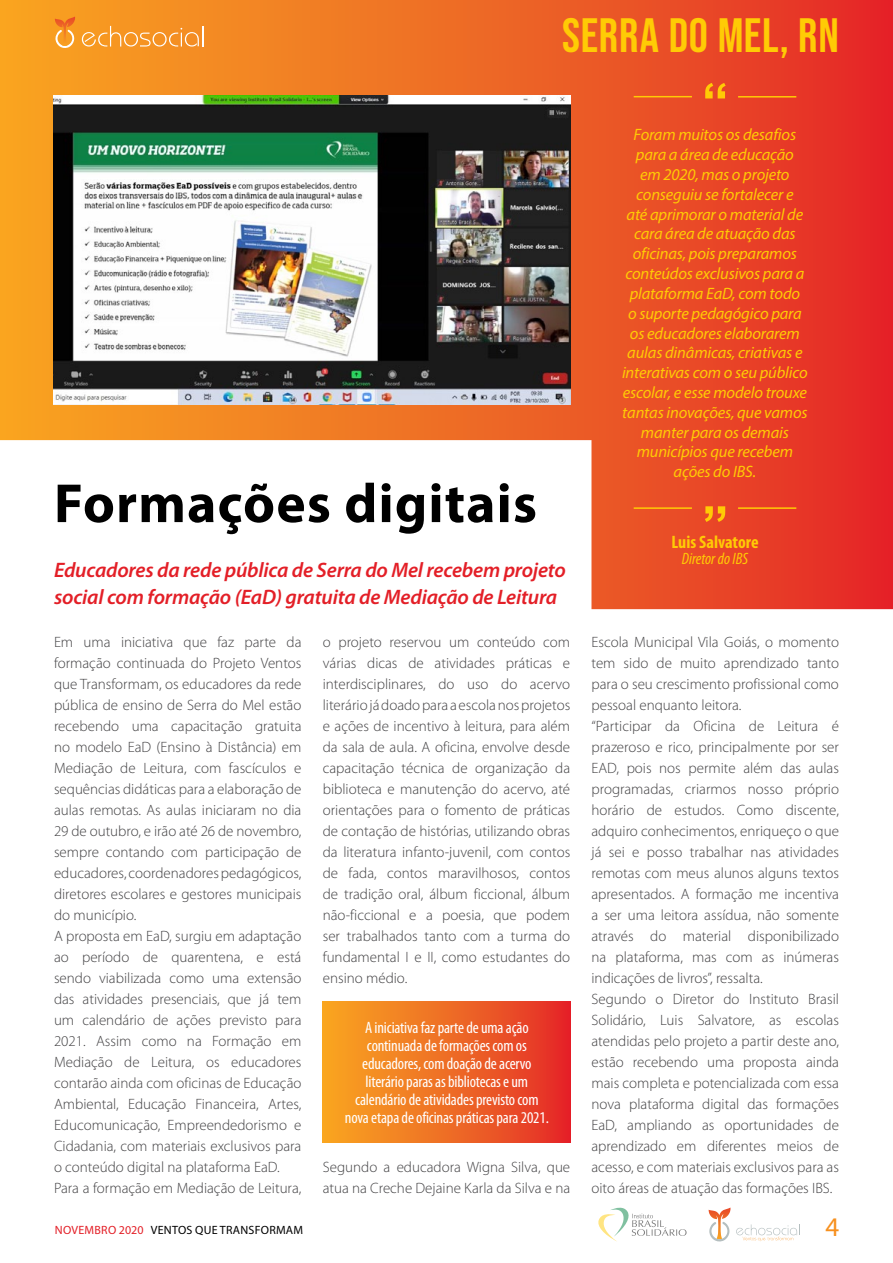
<style>
.page{position:relative;width:893px;height:1263px;background:#fff}
.page>*{position:absolute;margin:0;border:0;box-sizing:border-box;transform-origin:0 0}
.t1{font:700 55.5px "Myriad Pro";letter-spacing:.02em;color:#000}
.t2{font:48px "Bebas Neue";letter-spacing:.015em;color:#ffcb05}
.t3{font:27px "Myriad Pro";color:#f7901e}
.t4{font:italic 600 21px/27px "Myriad Pro";letter-spacing:-.01em;color:#e31f27}
.t5{font:700 condensed 18px "Myriad Pro";color:#ffcb05}
.t6{font:italic 16.5px/19.8px "Myriad Pro";letter-spacing:-.01em;color:#ffcb05;text-align:center}
.t7{font:condensed 16.5px/18px "Myriad Pro";letter-spacing:-.01em;color:#fff;text-align:center}
.t8{font:italic condensed 16.5px "Myriad Pro";color:#ffcb05}
.t9{font:300 15px/21px "Myriad Pro";color:#414042}
.t10{font:12px "Myriad Pro";letter-spacing:.02em;color:#000}
.s1{color:#e31f27}
</style>
<div class="page">
<svg style="left:598px;top:1207px;width:89px;height:35px"></svg>
<svg style="left:736px;top:1224px;width:64px;height:17px"></svg>
<svg style="left:709px;top:1207px;width:21px;height:35px"></svg>
<svg style="left:0;top:0;width:893px;height:609px"></svg>
<svg style="left:82px;top:26px;width:117px;height:21px;background:#f6a343"></svg>
<hr style="left:202px;top:26px;width:2px;height:21px;background:#fff">
<svg style="left:55px;top:17px;width:20px;height:32px"></svg>
<img style="left:54px;top:95px;width:516px;height:310px">
<svg style="left:705px;top:83px;width:21px;height:15px"></svg>
<hr style="left:634px;top:96px;width:58px;height:1px;background:#ffcb05">
<hr style="left:738px;top:96px;width:58px;height:2px;background:#ffcb05">
<svg style="left:705px;top:506px;width:20px;height:16px"></svg>
<hr style="left:634px;top:507px;width:58px;height:2px;background:#ffcb05">
<hr style="left:738px;top:507px;width:58px;height:2px;background:#ffcb05">
<div style="left:323px;top:1001px;width:247px;height:141px;background:linear-gradient(to right,#f9aa21,#e42b28)"></div>
<h2 class="t2" style="left:562px;top:8px;width:278px">SERRA DO MEL, RN</h2>
<h1 class="t1" style="left:54px;top:467px;width:484px">Formações digitais</h1>
<h3 class="t4" style="left:54px;top:556px;width:513px">Educadores da rede pública de Serra do Mel recebem projeto social com formação (EaD) gratuita de Mediação de Leitura</h3>
<p class="t9" style="left:54px;top:631px;width:249px">Em uma iniciativa que faz parte da formação continuada do Projeto Ventos que Transformam, os educadores da rede pública de ensino de Serra do Mel estão recebendo uma capacitação gratuita no modelo EaD (Ensino à Distância) em Mediação de Leitura, com fascículos e sequências didáticas para a elaboração de aulas remotas. As aulas iniciaram no dia 29 de outubro, e irão até 26 de novembro, sempre contando com participação de educadores, coordenadores pedagógicos, diretores escolares e gestores municipais do município.<br>A proposta em EaD, surgiu em adaptação ao período de quarentena, e está sendo viabilizada como uma extensão das atividades presenciais, que já tem um calendário de ações previsto para 2021. Assim como na Formação em Mediação de Leitura, os educadores contarão ainda com oficinas de Educação Ambiental, Educação Financeira, Artes, Educomunicação, Empreendedorismo e Cidadania, com materiais exclusivos para o conteúdo digital na plataforma EaD.<br>Para a formação em Mediação de Leitura,</p>
<p class="t9" style="left:323px;top:631px;width:249px;text-align:justify">o projeto reservou um conteúdo com várias dicas de atividades práticas e interdisciplinares, do uso do acervo literário já doado para a escola nos projetos e ações de incentivo à leitura, para além da sala de aula. A oficina, envolve desde capacitação técnica de organização da biblioteca e manutenção do acervo, até orientações para o fomento de práticas de contação de histórias, utilizando obras da literatura infanto-juvenil, com contos de fada, contos maravilhosos, contos de tradição oral, álbum ficcional, álbum não-ficcional e a poesia, que podem ser trabalhados tanto com a turma do fundamental I e II, como estudantes do ensino médio.</p>
<p class="t7" style="left:345px;top:1018px;width:205px">A iniciativa faz parte de uma ação continuada de formações com os educadores, com doação de acervo literário paras as bibliotecas e um calendário de atividades previsto com nova etapa de oficinas práticas para 2021.</p>
<p class="t9" style="left:323px;top:1156px;width:249px">Segundo a educadora Wigna Silva, que atua na Creche Dejaine Karla da Silva e na</p>
<p class="t6" style="left:622px;top:125px;width:187px">Foram muitos os desafios para a área de educação<br>em 2020, mas o projeto conseguiu se fortalecer e<br>até aprimorar o material de cara área de atuação das oficinas, pois preparamos conteúdos exclusivos para a plataforma EaD, com todo<br>o suporte pedagógico para os educadores elaborarem aulas dinâmicas, criativas e interativas com o seu público escolar, e esse modelo trouxe tantas inovações, que vamos manter para os demais municípios que recebem ações do IBS.</p>
<p class="t5" style="left:671px;top:531px;width:89px">Luis Salvatore</p>
<p class="t8" style="left:682px;top:549px;width:68px">Diretor do IBS</p>
<p class="t9" style="left:591px;top:631px;width:249px">Escola Municipal Vila Goiás, o momento tem sido de muito aprendizado tanto para o seu crescimento profissional como pessoal enquanto leitora.<br>“Participar da Oficina de Leitura é prazeroso e rico, principalmente por ser EAD, pois nos permite além das aulas programadas, criarmos nosso próprio horário de estudos. Como discente, adquiro conhecimentos, enriqueço o que já sei e posso trabalhar nas atividades remotas com meus alunos alguns textos apresentados. A formação me incentiva a ser uma leitora assídua, não somente através do material disponibilizado na plataforma, mas com as inúmeras indicações de livros”, ressalta.<br>Segundo o Diretor do Instituto Brasil Solidário, Luis Salvatore, as escolas atendidas pelo projeto a partir deste ano, estão recebendo uma proposta ainda mais completa e potencializada com essa nova plataforma digital das formações EaD, ampliando as oportunidades de aprendizado em diferentes meios de acesso, e com materiais exclusivos para as oito áreas de atuação das formações IBS.</p>
<p class="t10" style="left:55px;top:1222px;width:250px"><span class="s1">NOVEMBRO 2020</span> VENTOS QUE TRANSFORMAM</p>
<h3 class="t3" style="left:825px;top:1211px;width:15px">4</h3>
</div>
